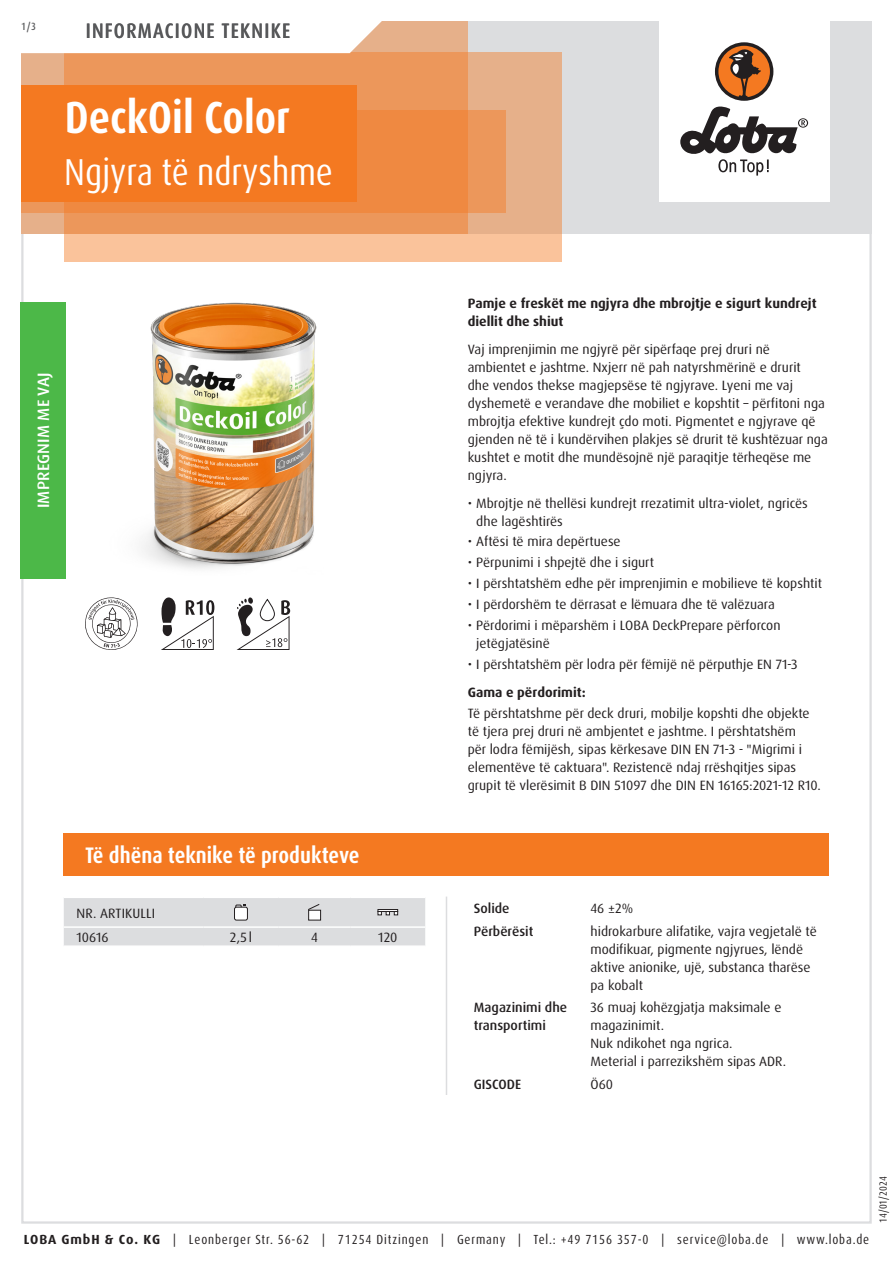
<style>
.page{position:relative;width:893px;height:1263px;background:#fff}
.page>*{position:absolute;margin:0;border:0;box-sizing:border-box;transform-origin:0 0}
.Produktname_weiss{font:700 condensed 45px "Dax Pro";color:#fff}
.Variante_weiss{font:condensed 37.5px "Dax Pro";color:#fff}
.Abschnitt{font:700 condensed 22.5px "Dax Pro";color:#fff}
.TI{font:500 condensed 21px "Dax Pro";letter-spacing:.06em;color:#57585a}
.Produktart_Oel-Veredelung{font:500 16.5px "Dax Pro";letter-spacing:.01em;color:#fff}
.Text{font:13.5px/18px "Dax Pro";color:#231f20}
.Text_ohne_Silbentrennung{font:13.5px/18px "Dax Pro";color:#231f20}
.Text_Bold{font:700 13.5px/18px "Dax Pro";color:#231f20}
.Text_Medium{font:500 13.5px/18px "Dax Pro";color:#231f20}
.Text_Großbuchstaben{font:13.5px "Dax Pro";letter-spacing:.01em;color:#231f20}
.Text_zentriert{font:13.5px "Dax Pro";color:#231f20}
.t1{font:condensed 13.2px "Dax Pro";letter-spacing:.065em;color:#231f20}
.t2{font:condensed 10.5px "Dax Pro";color:#231f20}
.t3{font:500 condensed 10.5px "Dax Pro";color:#57585a}
.s1{font-weight:700;font-stretch:normal}
</style>
<div class="page">
<hr style="left:446px;top:896px;width:1px;height:199px;background:#dcdddf">
<svg style="left:64px;top:898px;width:361px;height:48px"></svg>
<div style="left:378px;top:909px;width:20px;height:3px;border:1px solid #231f20"></div>
<div style="left:64px;top:833px;width:765px;height:42px;background:#f47921"></div>
<svg style="left:85px;top:597px;width:53px;height:53px"></svg>
<svg style="left:161px;top:597px;width:53px;height:53px"></svg>
<svg style="left:237px;top:597px;width:53px;height:53px"></svg>
<img style="left:141px;top:302px;width:176px;height:267px">
<div style="left:20px;top:302px;width:46px;height:276px;background:#4cb848"></div>
<div style="left:21px;top:21px;width:851px;height:213px;background:#dcdddf"></div>
<div style="left:659px;top:0;width:170px;height:202px;background:#fff"></div>
<svg style="left:680px;top:106px;width:128px;height:70px"></svg>
<div style="left:715px;top:42px;width:58px;height:59px;background:#231f20;border-radius:50%"></div>
<svg style="left:718px;top:45px;width:52px;height:52px"></svg>
<div style="left:64px;top:52px;width:497px;height:209px;background:linear-gradient(to right,#fec79f,#efb992)"></div>
<div style="left:21px;top:111px;width:485px;height:102px;background:#ec975b"></div>
<svg style="left:21px;top:21px;width:447px;height:213px;fill:#ec975b"></svg>
<svg style="left:21px;top:21px;width:411px;height:34px"></svg>
<div style="left:21px;top:85px;width:335px;height:117px;background:#f47921"></div>
<p class="t3" style="left:21px;top:19px;width:16px">1/3</p>
<p class="TI" style="left:86px;top:17px;width:206px">INFORMACIONE TEKNIKE</p>
<p class="Produktname_weiss" style="left:65px;top:89px;width:227px">DeckOil Color</p>
<p class="Variante_weiss" style="left:64px;top:148px;width:270px">Ngjyra të ndryshme</p>
<p class="Produktart_Oel-Veredelung" style="left:33px;top:508px;width:138px;rotate:-90deg">IMPREGNIM ME VAJ</p>
<p class="Abschnitt" style="left:85px;top:841px;width:276px">Të dhëna teknike të produkteve</p>
<p class="Text_Großbuchstaben" style="left:77px;top:904px;width:80px">NR. ARTIKULLI</p>
<p class="Text" style="left:77px;top:928px;width:33px">10616</p>
<p class="Text_zentriert" style="left:230px;top:928px;width:23px">2,5l</p>
<p class="Text_zentriert" style="left:311px;top:928px;width:8px">4</p>
<p class="Text_zentriert" style="left:378px;top:928px;width:21px">120</p>
<p class="Text_Bold" style="left:468px;top:295px;width:350px">Pamje e freskët me ngjyra dhe mbrojtje e sigurt kundrejt diellit dhe shiut</p>
<p class="Text" style="left:468px;top:340px;width:361px">Vaj imprenjimin me ngjyrë për sipërfaqe prej druri në ambientet e jashtme. Nxjerr në pah natyrshmërinë e drurit<br>dhe vendos thekse magjepsëse të ngjyrave. Lyeni me vaj dyshemetë e verandave dhe mobiliet e kopshtit – përfitoni nga mbrojtja efektive kundrejt çdo moti. Pigmentet e ngjyrave që gjenden në të i kundërvihen plakjes së drurit të kushtëzuar nga kushtet e motit dhe mundësojnë një paraqitje tërheqëse me ngjyra.</p>
<p class="Text" style="left:476px;top:494px;width:333px;text-indent:-9px">• Mbrojtje në thellësi kundrejt rrezatimit ultra-violet, ngricës dhe lagështirës</p>
<p class="Text" style="left:468px;top:533px;width:154px">• Aftësi të mira depërtuese</p>
<p class="Text" style="left:468px;top:554px;width:188px">• Përpunimi i shpejtë dhe i sigurt</p>
<p class="Text" style="left:468px;top:575px;width:356px">• I përshtatshëm edhe për imprenjimin e mobilieve të kopshtit</p>
<p class="Text" style="left:468px;top:596px;width:309px">• I përdorshëm te dërrasat e lëmuara dhe të valëzuara</p>
<p class="Text" style="left:476px;top:617px;width:306px;text-indent:-9px">• Përdorimi i mëparshëm i LOBA DeckPrepare përforcon jetëgjatësinë</p>
<p class="Text" style="left:468px;top:656px;width:331px">• I përshtatshëm për lodra për fëmijë në përputhje EN 71-3</p>
<p class="Text_Bold" style="left:468px;top:683px;width:119px">Gama e përdorimit:</p>
<p class="Text" style="left:468px;top:705px;width:355px">Të përshtatshme për deck druri, mobilje kopshti dhe objekte të tjera prej druri në ambjentet e jashtme. I përshtatshëm<br>për lodra fëmijësh, sipas kërkesave DIN EN 71-3 - "Migrimi i elementëve të caktuara". Rezistencë ndaj rrëshqitjes sipas grupit të vlerësimit B DIN 51097 dhe DIN EN 16165:2021-12 R10.</p>
<p class="Text_Medium" style="left:474px;top:899px;width:37px">Solide</p>
<p class="Text_ohne_Silbentrennung" style="left:590px;top:899px;width:44px">46 ±2%</p>
<p class="Text_Medium" style="left:474px;top:922px;width:61px">Përbërësit</p>
<p class="Text_ohne_Silbentrennung" style="left:590px;top:922px;width:228px">hidrokarbure alifatike, vajra vegjetalë të modifikuar, pigmente ngjyrues, lëndë aktive anionike, ujë, substanca tharëse pa kobalt</p>
<p class="Text_Medium" style="left:474px;top:999px;width:95px">Magazinimi dhe transportimi</p>
<p class="Text_ohne_Silbentrennung" style="left:590px;top:999px;width:192px">36 muaj kohëzgjatja maksimale e magazinimit.</p>
<p class="Text_ohne_Silbentrennung" style="left:590px;top:1035px;width:143px">Nuk ndikohet nga ngrica.</p>
<p class="Text_ohne_Silbentrennung" style="left:590px;top:1053px;width:197px">Meterial i parrezikshëm sipas ADR.</p>
<p class="Text_Medium" style="left:474px;top:1075px;width:49px">GISCODE</p>
<p class="Text_ohne_Silbentrennung" style="left:590px;top:1075px;width:24px">Ö60</p>
<p class="t1" style="left:24px;top:1230px;width:847px"><span class="s1">LOBA GmbH &amp; Co. KG</span> | Leonberger Str. 56-62 | 71254 Ditzingen | Germany | Tel.: +49 7156 357-0 | service@loba.de | www.loba.de</p>
<p class="t2" style="left:876px;top:1222px;width:48px;rotate:-90deg">14/01/2024</p>
</div>
